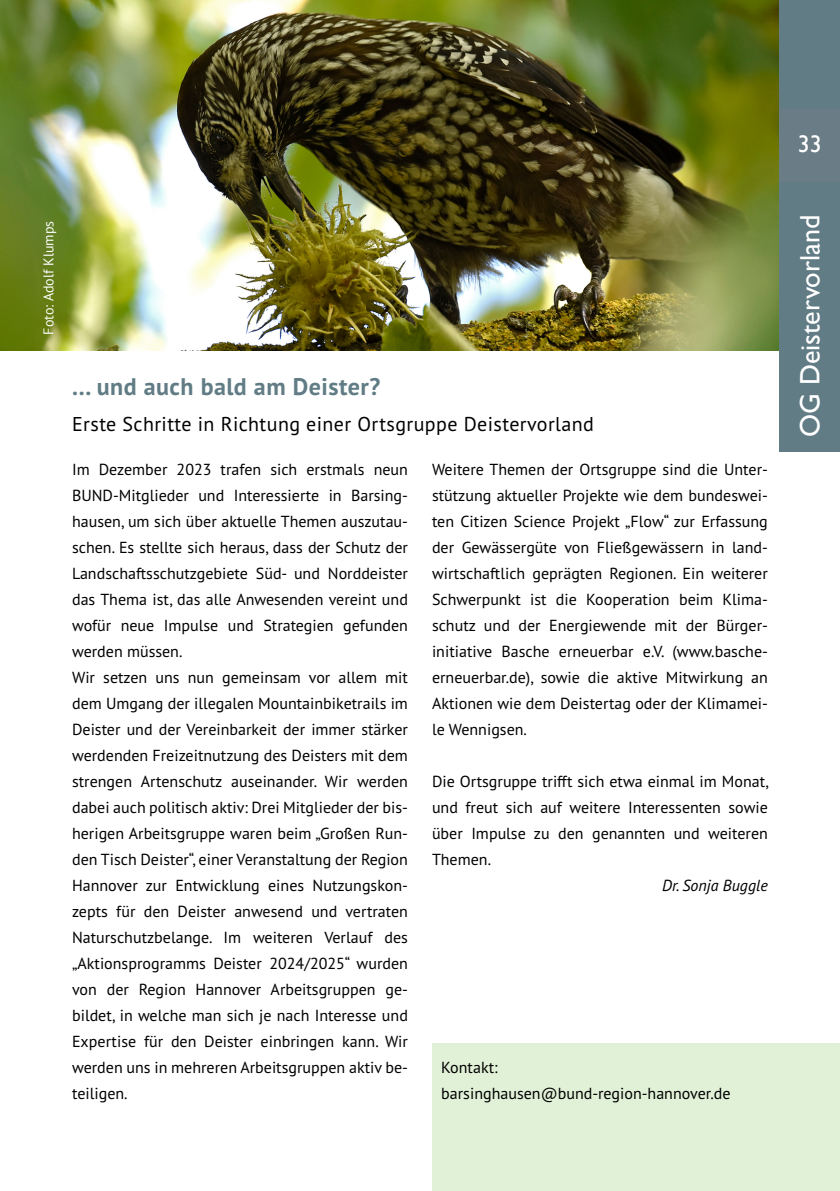
<style>
.page{position:relative;width:840px;height:1191px;background:#fff}
.page>*{position:absolute;margin:0;border:0;box-sizing:border-box;transform-origin:0 0}
.t1{font:28px "Gill Sans";color:#fff}
.t2{font:700 24px "PT Sans Pro";letter-spacing:.02em;color:#617c85}
.t3{font:24px "Gill Sans";color:#fff}
.t4{font:20px "PT Sans Pro";letter-spacing:.02em;color:#000}
.t5{font:16px/26px "PT Sans Pro";color:#000}
.t6{font:italic 16px "PT Sans Pro";color:#000}
.t7{font:14px "PT Sans";color:#fff}
</style>
<div class="page">
<img style="left:0;top:0;width:778px;height:350px">
<div style="left:432px;top:1043px;width:407px;height:148px;background:#e1f1d7"></div>
<div style="left:778px;top:0;width:61px;height:451px;background:#617c85"></div>
<div style="left:779px;top:109px;width:60px;height:72px;background:#6a7c85"></div>
<p class="t7" style="left:39px;top:335px;width:115px;rotate:-90deg">Foto: Adolf Klumps</p>
<h2 class="t2" style="left:72px;top:371px;width:309px">... und auch bald am Deister?</h2>
<p class="t4" style="left:72px;top:411px;width:523px">Erste Schritte in Richtung einer Ortsgruppe Deistervorland</p>
<p class="t5" style="left:72px;top:456px;width:337px">Im Dezember 2023 trafen sich erstmals neun BUND-Mitglieder und Interessierte in Barsing&shy;hausen, um sich über aktuelle Themen auszutau&shy;schen. Es stellte sich heraus, dass der Schutz der Landschaftsschutzgebiete Süd- und Norddeister das Thema ist, das alle Anwesenden vereint und wofür neue Impulse und Strategien gefunden werden müssen.<br>Wir setzen uns nun gemeinsam vor allem mit dem Umgang der illegalen Mountainbiketrails im Deister und der Vereinbarkeit der immer stärker werdenden Freizeitnutzung des Deisters mit dem strengen Artenschutz auseinander. Wir werden dabei auch politisch aktiv: Drei Mitglieder der bis&shy;herigen Arbeitsgruppe waren beim „Großen Run&shy;den Tisch Deister“, einer Veranstaltung der Region Hannover zur Entwicklung eines Nutzungskon&shy;zepts für den Deister anwesend und vertraten Naturschutzbelange. Im weiteren Verlauf des „Aktionsprogramms Deister 2024/2025“ wurden von der Region Hannover Arbeitsgruppen ge&shy;bildet, in welche man sich je nach Interesse und Expertise für den Deister einbringen kann. Wir werden uns in mehreren Arbeitsgruppen aktiv be&shy;teiligen.</p>
<p class="t5" style="left:432px;top:456px;width:337px;text-align:justify">Weitere Themen der Ortsgruppe sind die Unter&shy;stützung aktueller Projekte wie dem bundeswei&shy;ten Citizen Science Projekt „Flow“ zur Erfassung der Gewässergüte von Fließgewässern in land&shy;wirtschaftlich geprägten Regionen. Ein weiterer Schwerpunkt ist die Kooperation beim Klima&shy;schutz und der Energiewende mit der Bürger&shy;initiative Basche erneuerbar e.V. (www.basche&shy;erneuerbar.de), sowie die aktive Mitwirkung an Aktionen wie dem Deistertag oder der Klimamei&shy;le Wennigsen.</p>
<p class="t5" style="left:432px;top:768px;width:338px;text-align:justify">Die Ortsgruppe trifft sich etwa einmal im Monat, und freut sich auf weitere Interessenten sowie über Impulse zu den genannten und weiteren Themen.</p>
<p class="t6" style="left:662px;top:875px;width:107px">Dr. Sonja Buggle</p>
<p class="t5" style="left:441px;top:1054px;width:290px">Kontakt: barsinghausen@bund-region-hannover.de</p>
<h2 class="t3" style="left:797px;top:129px;width:25px">33</h2>
<h1 class="t1" style="left:793px;top:437px;width:224px;rotate:-90deg">OG Deistervorland</h1>
</div>
